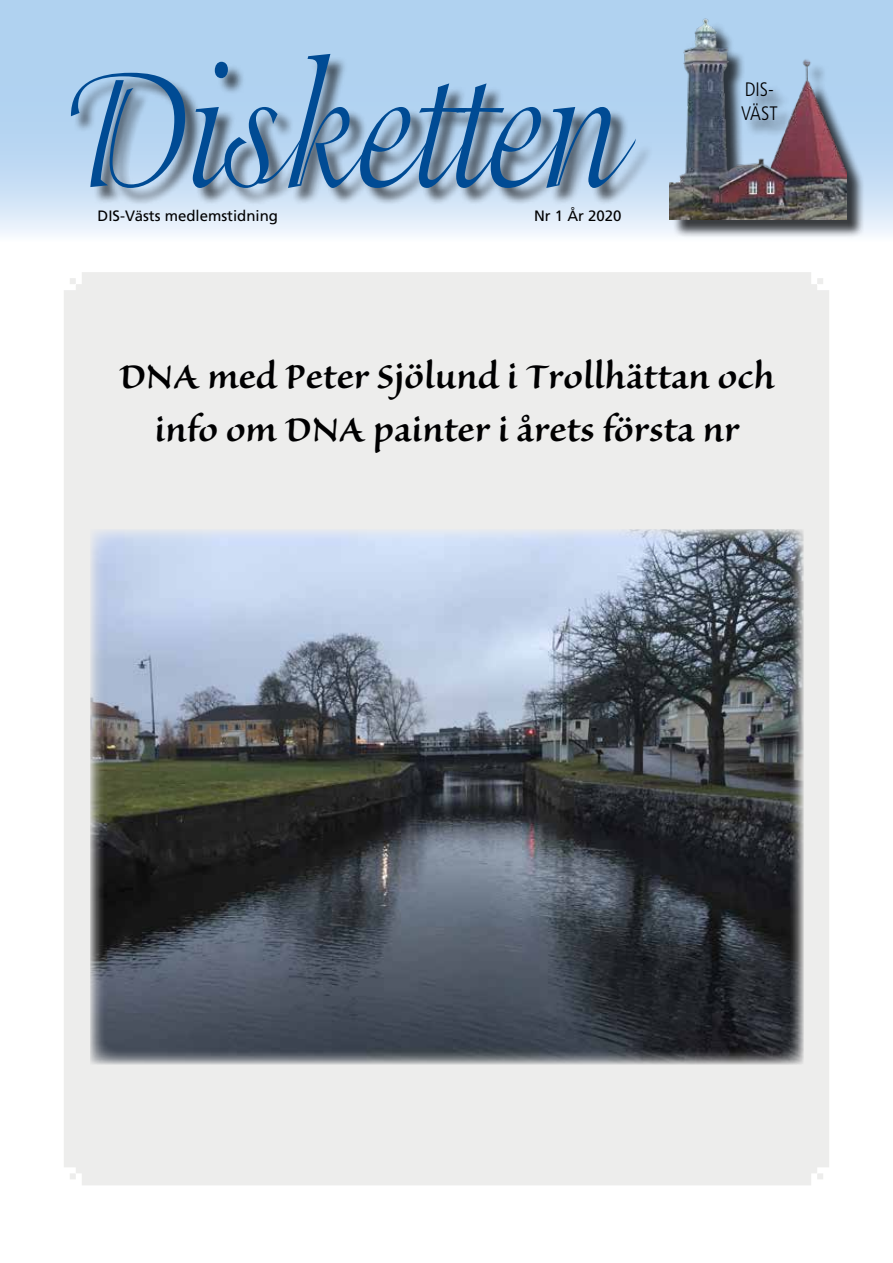
<style>
.page{position:relative;width:893px;height:1263px;background:#fff}
.page>*{position:absolute;margin:0;border:0;box-sizing:border-box;transform-origin:0 0}
.t1{font:180px "Isadora Std";color:#004b94;scale:.8 1}
.t2{font:600 43.5px/52.5px "Sanvito Pro";color:#000001;text-align:center}
.t3{font:300 condensed 19.5px "Frutiger LT Std";color:#000001}
.t4{font:15px "Frutiger LT Std";color:#000001}
</style>
<div class="page">
<div style="left:64px;top:272px;width:765px;height:913px;background:#ededec"></div>
<svg style="left:0;top:0;width:893px;height:235px;background:#bfdaf3"></svg>
<div style="left:73px;top:57px;width:581px;height:149px;background:#000001;opacity:.62"></div>
<div style="left:672px;top:22px;width:193px;height:217px;background:#000001;opacity:.75"></div>
<img style="left:669px;top:14px;width:177px;height:206px">
<img style="left:90px;top:529px;width:714px;height:536px">
<h1 class="t1" style="left:63px;top:29px;width:702px">Disketten</h1>
<p class="t4" style="left:98px;top:207px;width:182px">DIS-Västs medlemstidning</p>
<p class="t4" style="left:534px;top:207px;width:89px">Nr 1 År 2020</p>
<p class="t3" style="left:745px;top:79px;width:31px">DIS-</p>
<p class="t3" style="left:741px;top:102px;width:38px">VÄST</p>
<p class="t2" style="left:119px;top:350px;width:657px">DNA med Peter Sjölund i Trollhättan och info om DNA painter i årets första nr</p>
</div>
